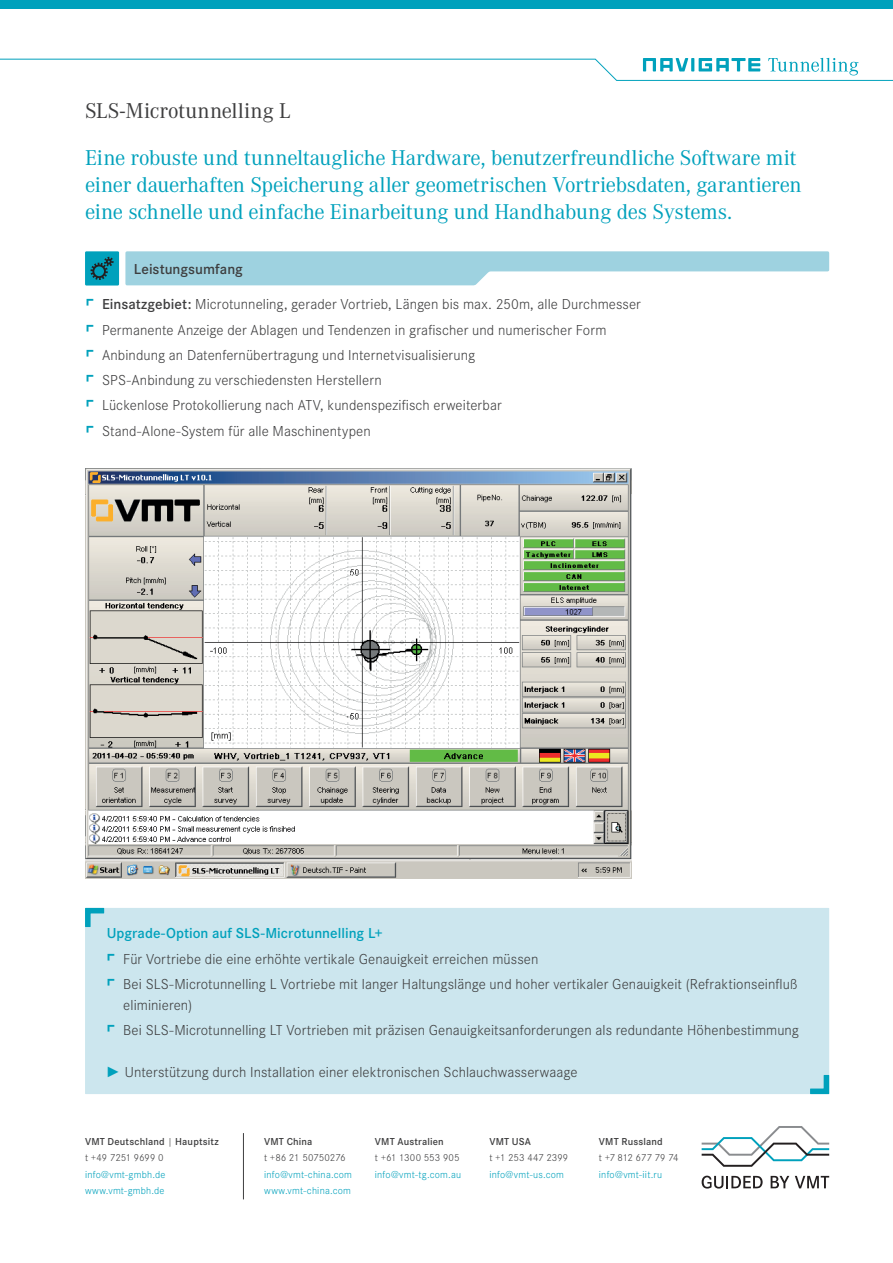
<style>
.page{position:relative;width:893px;height:1263px;background:#fff}
.page>*{position:absolute;margin:0;border:0;box-sizing:border-box;transform-origin:0 0}
.t1{font:21px/27px "Corporate A";letter-spacing:-.01em;color:#00a1bc}
.t2{font:21px "Corporate A";letter-spacing:.01em;color:#3e3e3f}
.t3{font:300 15px/21px "Corporate S";letter-spacing:.005em;color:#3e3e3f}
.t4{font:600 15px "Corporate S";color:#00a1bc}
.t5{font:600 15px "Corporate S";color:#3e3e3f}
.t6{font:300 10.5px/16.5px "Corporate S";letter-spacing:.02em;color:#00a1bc}
.t7{font:600 10.5px/16.5px "Corporate S";letter-spacing:.015em;color:#3e3e3f}
.t8{font:300 10.5px "Corporate S";letter-spacing:.005em;color:#3e3e3f}
.t9{font:300 10.5px "Corporate S";letter-spacing:-.03em;color:#3e3e3f}
.s1{font-family:"VMT Glyph";font-weight:400;color:#00a1bc}
.s2{font-weight:600}
.s3{font-family:"Arial";font-weight:400;color:#00a1bc}
.s4{font-weight:300}
</style>
<div class="page">
<div style="left:0;top:0;width:893px;height:9px;background:#00a1bc"></div>
<svg style="left:0;top:58px;width:893px;height:23px"></svg>
<svg style="left:702px;top:1176px;width:61px;height:12px"></svg>
<svg style="left:771px;top:1176px;width:18px;height:12px"></svg>
<svg style="left:795px;top:1176px;width:34px;height:12px"></svg>
<svg style="left:702px;top:1126px;width:127px;height:41px"></svg>
<hr style="left:243px;top:1133px;width:1px;height:66px;background:#3e3e3f">
<svg style="left:125px;top:251px;width:704px;height:34px"></svg>
<div style="left:85px;top:251px;width:34px;height:34px;background:#00a1bc"></div>
<svg style="left:91px;top:257px;width:23px;height:23px"></svg>
<div style="left:85px;top:908px;width:744px;height:186px;background:#cce6ee"></div>
<svg style="left:85px;top:908px;width:19px;height:19px"></svg>
<svg style="left:810px;top:1075px;width:19px;height:19px"></svg>
<img style="left:85px;top:469px;width:546px;height:409px">
<h1 class="t2" style="left:85px;top:98px;width:207px">SLS-Microtunnelling L</h1>
<h1 class="t1" style="left:85px;top:145px;width:718px">Eine robuste und tunneltaugliche Hardware, benutzerfreundliche Software mit einer dauerhaften Speicherung aller geometrischen Vortriebsdaten, garantieren eine schnelle und einfache Einarbeitung und Handhabung des Systems.</h1>
<p class="t5" style="left:134px;top:260px;width:110px">Leistungsumfang</p>
<p class="t3" style="left:85px;top:294px;width:557px"><span class="s1">-</span> <span class="s2">Einsatzgebiet:</span> Microtunneling, gerader Vortrieb, Längen bis max. 250m, alle Durchmesser</p>
<p class="t3" style="left:85px;top:319px;width:523px"><span class="s1">-</span> Permanente Anzeige der Ablagen und Tendenzen in grafischer und numerischer Form</p>
<p class="t3" style="left:85px;top:345px;width:392px"><span class="s1">-</span> Anbindung an Datenfernübertragung und Internetvisualisierung</p>
<p class="t3" style="left:85px;top:370px;width:298px"><span class="s1">-</span> SPS-Anbindung zu verschiedensten Herstellern</p>
<p class="t3" style="left:85px;top:395px;width:418px"><span class="s1">-</span> Lückenlose Protokollierung nach ATV, kundenspezifisch erweiterbar</p>
<p class="t3" style="left:85px;top:420px;width:287px"><span class="s1">-</span> Stand-Alone-System für alle Maschinentypen</p>
<p class="t4" style="left:107px;top:925px;width:278px">Upgrade-Option auf SLS-Microtunnelling L+</p>
<p class="t3" style="left:106px;top:948px;width:434px"><span class="s1">-</span> Für Vortriebe die eine erhöhte vertikale Genauigkeit erreichen müssen</p>
<p class="t3" style="left:123px;top:973px;width:676px;text-indent:-17px"><span class="s1">-</span> Bei SLS-Microtunnelling L Vortriebe mit langer Haltungslänge und hoher vertikaler Genauigkeit (Refraktionseinfluß eliminieren)</p>
<p class="t3" style="left:106px;top:1020px;width:694px"><span class="s1">-</span> Bei SLS-Microtunnelling LT Vortrieben mit präzisen Genauigkeitsanforderungen als redundante Höhenbestimmung</p>
<p class="t3" style="left:106px;top:1062px;width:473px"><span class="s3">►</span> Unterstützung durch Installation einer elektronischen Schlauchwasserwaage</p>
<p class="t7" style="left:85px;top:1133px;width:135px">VMT Deutschland <span class="s4">|</span> Hauptsitz <span class="s4">t +49 7251 9699 0</span></p>
<p class="t6" style="left:85px;top:1166px;width:82px">info@vmt-gmbh.de www.vmt-gmbh.de</p>
<p class="t7" style="left:264px;top:1133px;width:50px">VMT China</p>
<p class="t8" style="left:264px;top:1152px;width:83px">t +86 21 50750276</p>
<p class="t6" style="left:264px;top:1166px;width:89px">info@vmt-china.com www.vmt-china.com</p>
<p class="t7" style="left:375px;top:1133px;width:70px">VMT Australien</p>
<p class="t8" style="left:375px;top:1152px;width:86px">t +61 1300 553 905</p>
<p class="t6" style="left:375px;top:1166px;width:88px">info@vmt-tg.com.au</p>
<p class="t7" style="left:489px;top:1133px;width:43px">VMT USA</p>
<p class="t8" style="left:489px;top:1152px;width:80px">t +1 253 447 2399</p>
<p class="t6" style="left:489px;top:1166px;width:76px">info@vmt-us.com</p>
<p class="t7" style="left:599px;top:1133px;width:65px">VMT Russland</p>
<p class="t9" style="left:599px;top:1152px;width:81px">t +7 812 677 79 74</p>
<p class="t6" style="left:599px;top:1166px;width:65px">info@vmt-iit.ru</p>
</div>
